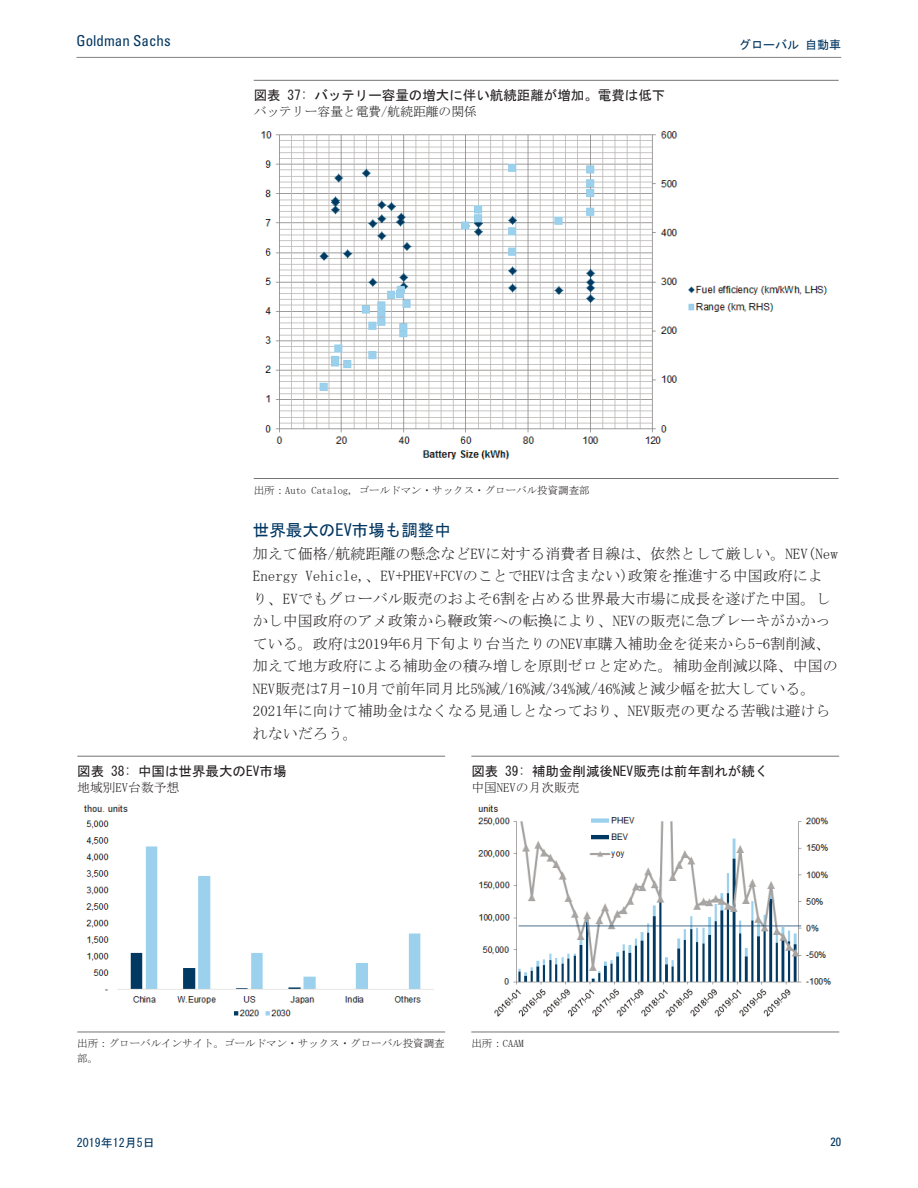
<style>
.page{position:relative;width:918px;height:1188px;background:#fff}
.page>*{position:absolute;margin:0;border:0;box-sizing:border-box;transform-origin:0 0}
.t1{font:16.5px "MS Gothic";color:#003661}
.t2{font:15px/22.5px "MS Mincho";color:#231f20}
.t3{font:condensed 15px "Univers LT Std";color:#003661}
.t4{font:13.5px "MS Gothic";color:#231f20}
.t5{font:12.75px "MS Mincho";color:#231f20}
.t6{font:12px "MS Gothic";color:#003661}
.t7{font:condensed 12px "Univers LT Std";color:#003661}
.t8{font:10.5px/14.2px "MS Mincho";color:#231f20}
</style>
<div class="page">
<hr style="left:254px;top:80px;width:585px;height:1px;background:#737378">
<img style="left:261px;top:131px;width:566px;height:329px">
<hr style="left:254px;top:478px;width:585px;height:1px;background:#737378">
<hr style="left:77px;top:756px;width:368px;height:1px;background:#737378">
<hr style="left:471px;top:756px;width:368px;height:1px;background:#737378">
<img style="left:83px;top:804px;width:351px;height:213px">
<img style="left:478px;top:804px;width:354px;height:213px">
<hr style="left:77px;top:1032px;width:368px;height:1px;background:#737378">
<hr style="left:471px;top:1032px;width:368px;height:1px;background:#737378">
<hr style="left:77px;top:57px;width:764px;height:1px;background:#808285">
<p class="t3" style="left:77px;top:32px;width:96px">Goldman Sachs</p>
<p class="t6" style="left:739px;top:39px;width:103px">グローバル自動車</p>
<p class="t4" style="left:254px;top:89px;width:413px">図表 37: バッテリー容量の増大に伴い航続距離が増加。電費は低下</p>
<p class="t5" style="left:254px;top:105px;width:225px">バッテリー容量と電費/航続距離の関係</p>
<p class="t8" style="left:254px;top:483px;width:337px">出所：Auto Catalog, ゴールドマン・サックス・グローバル投資調査部</p>
<p class="t1" style="left:253px;top:522px;width:199px">世界最大のEV市場も調整中</p>
<p class="t2" style="left:253px;top:542px;width:586px">加えて価格/航続距離の懸念などEVに対する消費者目線は、依然として厳しい。NEV(New Energy Vehicle,、EV+PHEV+FCVのことでHEVは含まない)政策を推進する中国政府により、EVでもグローバル販売のおよそ6割を占める世界最大市場に成長を遂げた中国。しかし中国政府のアメ政策から鞭政策への転換により、NEVの販売に急ブレーキがかかっている。政府は2019年6月下旬より台当たりのNEV車購入補助金を従来から5-6割削減、加えて地方政府による補助金の積み増しを原則ゼロと定めた。補助金削減以降、中国のNEV販売は7月-10月で前年同月比5%減/16%減/34%減/46%減と減少幅を拡大している。2021年に向けて補助金はなくなる見通しとなっており、NEV販売の更なる苦戦は避けられないだろう。</p>
<p class="t4" style="left:77px;top:765px;width:211px">図表 38: 中国は世界最大のEV市場</p>
<p class="t5" style="left:77px;top:781px;width:104px">地域別EV台数予想</p>
<p class="t4" style="left:471px;top:765px;width:298px">図表 39: 補助金削減後NEV販売は前年割れが続く</p>
<p class="t5" style="left:471px;top:781px;width:110px">中国NEVの月次販売</p>
<p class="t8" style="left:77px;top:1036px;width:369px">出所：グローバルインサイト。ゴールドマン・サックス・グローバル投資調査部。</p>
<p class="t8" style="left:471px;top:1036px;width:54px">出所：CAAM</p>
<p class="t6" style="left:77px;top:1137px;width:79px">2019年12月5日</p>
<p class="t7" style="left:831px;top:1135px;width:12px">20</p>
</div>
